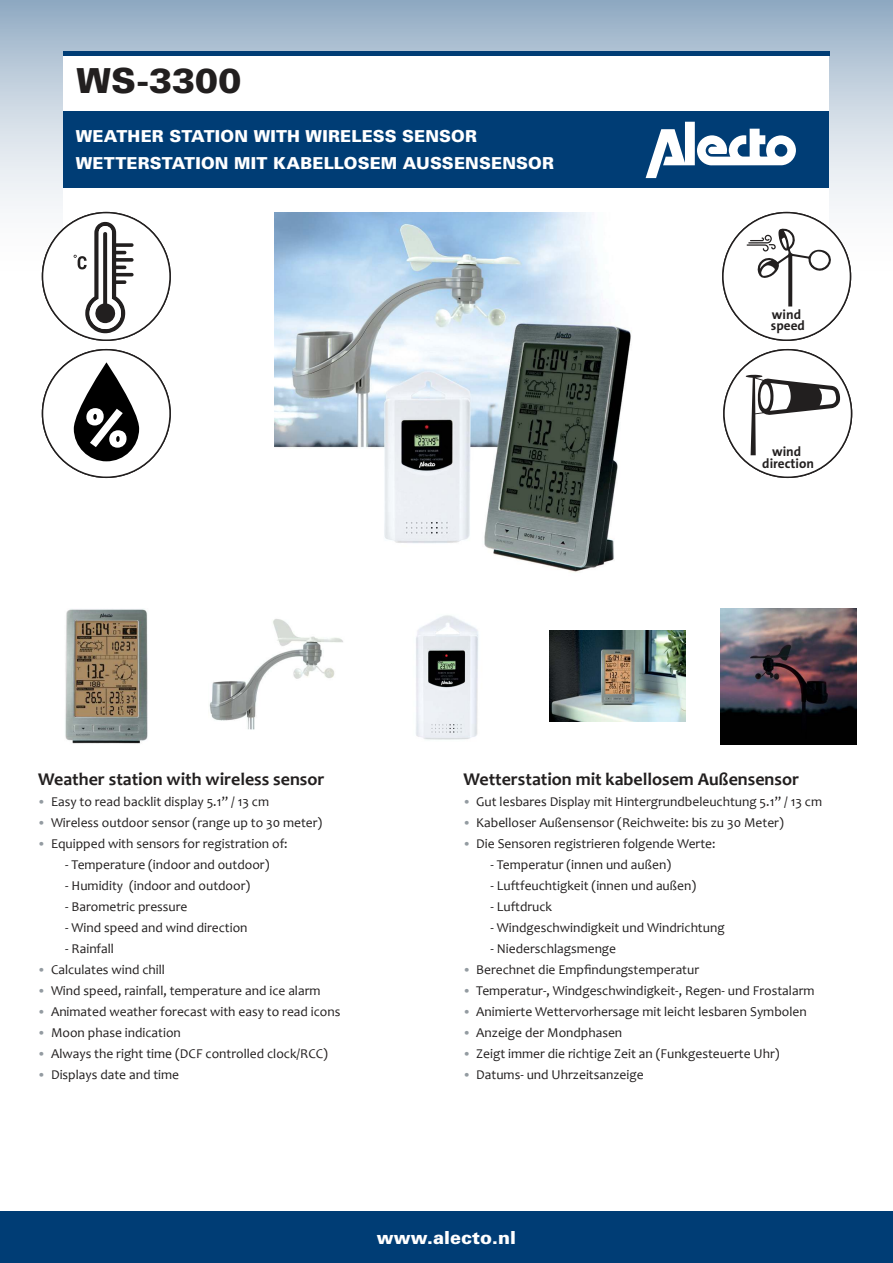
<style>
.page{position:relative;width:893px;height:1263px;background:#fff}
.page>*{position:absolute;margin:0;border:0;box-sizing:border-box;transform-origin:0 0}
.t1{font:900 34.5px "Univers LT Std";color:#221f1f}
.t2{font:700 18px "Candara";color:#221f1f}
.t3{font:900 18px "Univers LT Std";color:#fff}
.t4{font:900 16.5px/27px "Univers LT Std";letter-spacing:.01em;color:#fff}
.t5{font:13.5px "Candara";color:#221f1f}
.t6{font:700 13.35px/10.8px "The Sans B W7";color:#221f1f}
.s1{font-family:"Calibri";font-weight:300;color:#939ba1}
</style>
<div class="page">
<svg style="left:0;top:0;width:893px;height:306px"></svg>
<div style="left:0;top:1212px;width:893px;height:51px;background:#003d75"></div>
<div style="left:64px;top:51px;width:765px;height:557px;background:#fff"></div>
<div style="left:63px;top:112px;width:766px;height:76px;background:#003d75"></div>
<img style="left:550px;top:631px;width:136px;height:90px">
<img style="left:721px;top:608px;width:136px;height:136px">
<img style="left:416px;top:615px;width:63px;height:125px">
<img style="left:209px;top:619px;width:134px;height:111px">
<img style="left:274px;top:212px;width:358px;height:360px">
<hr style="left:63px;top:51px;width:766px;height:4px;background:#003d75">
<img style="left:65px;top:609px;width:83px;height:135px">
<svg style="left:646px;top:122px;width:150px;height:56px"></svg>
<div style="left:43px;top:213px;width:127px;height:127px;background:#fff;border-radius:50%"></div>
<svg style="left:74px;top:222px;width:60px;height:111px"></svg>
<svg style="left:74px;top:362px;width:65px;height:99px;fill:#000"></svg>
<svg style="left:86px;top:408px;width:41px;height:40px"></svg>
<div style="left:723px;top:213px;width:127px;height:127px;background:#fff;border-radius:50%"></div>
<svg style="left:747px;top:228px;width:85px;height:78px"></svg>
<svg style="left:746px;top:375px;width:94px;height:80px"></svg>
<h1 class="t1" style="left:77px;top:61px;width:167px">WS-3300</h1>
<p class="t4" style="left:76px;top:123px;width:480px">WEATHER STATION WITH WIRELESS SENSOR<br>WETTERSTATION MIT KABELLOSEM AUSSENSENSOR</p>
<p class="t6" style="left:771px;top:310px;width:36px">wind speed</p>
<p class="t6" style="left:762px;top:446px;width:53px;line-height:11.7px;text-align:center">wind direction</p>
<h2 class="t2" style="left:38px;top:768px;width:288px">Weather station with wireless sensor</h2>
<p class="t5" style="left:38px;top:796px;width:232px"><span class="s1">•</span> Easy to read backlit display 5.1” / 13 cm</p>
<p class="t5" style="left:38px;top:817px;width:286px"><span class="s1">•</span> Wireless outdoor sensor (range up to 30 meter)</p>
<p class="t5" style="left:38px;top:838px;width:251px"><span class="s1">•</span> Equipped with sensors for registration of:</p>
<p class="t5" style="left:65px;top:859px;width:206px">- Temperature (indoor and outdoor)</p>
<p class="t5" style="left:65px;top:880px;width:186px">- Humidity (indoor and outdoor)</p>
<p class="t5" style="left:65px;top:901px;width:124px">- Barometric pressure</p>
<p class="t5" style="left:65px;top:922px;width:184px">- Wind speed and wind direction</p>
<p class="t5" style="left:65px;top:943px;width:50px">- Rainfall</p>
<p class="t5" style="left:38px;top:964px;width:128px"><span class="s1">•</span> Calculates wind chill</p>
<p class="t5" style="left:38px;top:985px;width:284px"><span class="s1">•</span> Wind speed, rainfall, temperature and ice alarm</p>
<p class="t5" style="left:38px;top:1006px;width:304px"><span class="s1">•</span> Animated weather forecast with easy to read icons</p>
<p class="t5" style="left:38px;top:1027px;width:144px"><span class="s1">•</span> Moon phase indication</p>
<p class="t5" style="left:38px;top:1048px;width:291px"><span class="s1">•</span> Always the right time (DCF controlled clock/RCC)</p>
<p class="t5" style="left:38px;top:1069px;width:142px"><span class="s1">•</span> Displays date and time</p>
<h2 class="t2" style="left:463px;top:768px;width:337px">Wetterstation mit kabellosem Außensensor</h2>
<p class="t5" style="left:463px;top:796px;width:360px"><span class="s1">•</span> Gut lesbares Display mit Hintergrundbeleuchtung 5.1” / 13 cm</p>
<p class="t5" style="left:463px;top:817px;width:322px"><span class="s1">•</span> Kabelloser Außensensor (Reichweite: bis zu 30 Meter)</p>
<p class="t5" style="left:463px;top:838px;width:254px"><span class="s1">•</span> Die Sensoren registrieren folgende Werte:</p>
<p class="t5" style="left:490px;top:859px;width:182px">- Temperatur (innen und außen)</p>
<p class="t5" style="left:490px;top:880px;width:207px">- Luftfeuchtigkeit (innen und außen)</p>
<p class="t5" style="left:490px;top:901px;width:63px">- Luftdruck</p>
<p class="t5" style="left:490px;top:922px;width:236px">- Windgeschwindigkeit und Windrichtung</p>
<p class="t5" style="left:490px;top:943px;width:127px">- Niederschlagsmenge</p>
<p class="t5" style="left:463px;top:961px;width:237px"><span class="s1">•</span> Berechnet die Empfindungstemperatur</p>
<p class="t5" style="left:463px;top:985px;width:352px"><span class="s1">•</span> Temperatur-, Windgeschwindigkeit-, Regen- und Frostalarm</p>
<p class="t5" style="left:463px;top:1006px;width:345px"><span class="s1">•</span> Animierte Wettervorhersage mit leicht lesbaren Symbolen</p>
<p class="t5" style="left:463px;top:1027px;width:160px"><span class="s1">•</span> Anzeige der Mondphasen</p>
<p class="t5" style="left:463px;top:1048px;width:318px"><span class="s1">•</span> Zeigt immer die richtige Zeit an (Funkgesteuerte Uhr)</p>
<p class="t5" style="left:463px;top:1069px;width:182px"><span class="s1">•</span> Datums- und Uhrzeitsanzeige</p>
<h2 class="t3" style="left:377px;top:1227px;width:141px">www.alecto.nl</h2>
</div>
